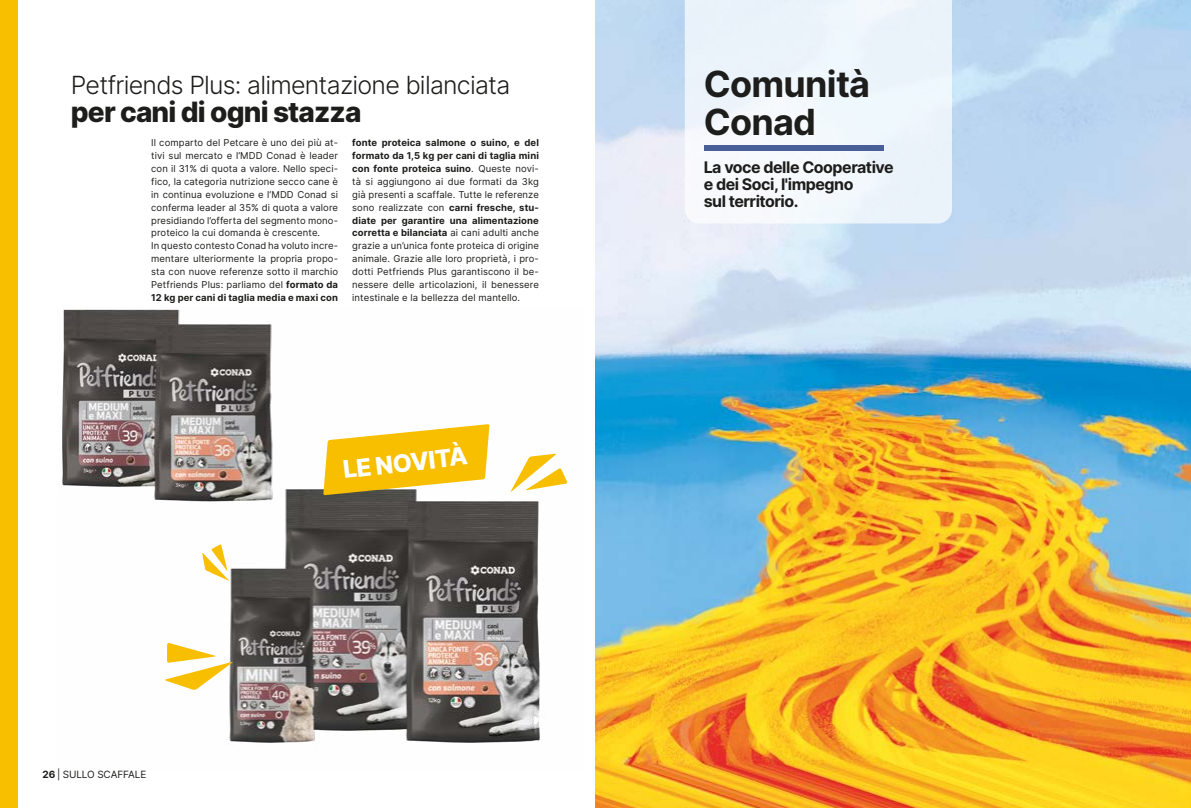
<style>
.page{position:relative;width:1191px;height:808px;background:#fff}
.page>*{position:absolute;margin:0;border:0;box-sizing:border-box;transform-origin:0 0}
.t1{font:700 36px/38px "Inter";letter-spacing:-.02em;color:#1d1d1b}
.t2{font:800 28px "Inter";letter-spacing:-.03em;color:#1d1d1b}
.t3{font:300 25px "Inter";letter-spacing:-.03em;color:#1d1d1b}
.t4{font:800 24.4px "Inter";color:#fff}
.t5{font:700 16px/17px "Inter";letter-spacing:-.03em;color:#1d1d1b}
.t6{font:10px "Inter";letter-spacing:-.01em;color:#1d1d1b}
.t7{font:9.5px/12.8px "Inter";letter-spacing:.01em;color:#1d1d1b}
.s1{font-weight:700}
</style>
<div class="page">
<div style="left:0;top:0;width:18px;height:808px;background:#f7bf00"></div>
<img style="left:595px;top:0;width:596px;height:808px">
<svg style="left:685px;top:0;width:267px;height:223px;fill:#eef6fb"></svg>
<div style="left:703px;top:145px;width:180px;height:6px;background:#495f97"></div>
<img style="left:58px;top:309px;width:510px;height:434px">
<svg style="left:323px;top:424px;width:166px;height:71px"></svg>
<svg style="left:165px;top:643px;width:68px;height:47px"></svg>
<svg style="left:202px;top:544px;width:27px;height:37px"></svg>
<svg style="left:510px;top:454px;width:57px;height:38px"></svg>
<h3 class="t3" style="left:71px;top:67px;width:441px">Petfriends Plus: alimentazione bilanciata</h3>
<h2 class="t2" style="left:71px;top:90px;width:292px">per cani di ogni stazza</h2>
<p class="t7" style="left:352px;top:136px;width:188px;text-align:justify"><span class="s1">fonte proteica salmone o suino, e del formato da 1,5 kg per cani di taglia mini con fonte proteica suino</span>. Queste novi&shy;tà si aggiungono ai due formati da 3kg già presenti a scaffale. Tutte le referenze sono realizzate con <span class="s1">carni fresche, stu&shy;diate per garantire una alimentazione corretta e bilanciata</span> ai cani adulti anche grazie a un’unica fonte proteica di origine animale. Grazie alle loro proprietà, i pro&shy;dotti Petfriends Plus garantiscono il be&shy;nessere delle articolazioni, il benessere intestinale e la bellezza del mantello.</p>
<p class="t7" style="left:151px;top:136px;width:188px">Il comparto del Petcare è uno dei più at&shy;tivi sul mercato e l’MDD Conad è leader con il 31% di quota a valore. Nello speci&shy;fico, la categoria nutrizione secco cane è in continua evoluzione e l’MDD Conad si conferma leader al 35% di quota a valore presidiando l’offerta del segmento mono&shy;proteico la cui domanda è crescente.<br>In questo contesto Conad ha voluto incre&shy;mentare ulteriormente la propria propo&shy;sta con nuove referenze sotto il marchio Petfriends Plus: parliamo del <span class="s1">formato da 12 kg per cani di taglia media e maxi con</span></p>
<p class="t6" style="left:43px;top:767px;width:105px"><span class="s1">26</span> | SULLO SCAFFALE</p>
<h3 class="t4" style="left:341px;top:451px;width:127px;rotate:-6deg">LE NOVITÀ</h3>
<h1 class="t1" style="left:703px;top:63px;width:168px">Comunità<br>Conad</h1>
<h3 class="t5" style="left:703px;top:159px;width:191px">La voce delle Cooperative e dei Soci, l'impegno<br>sul territorio.</h3>
</div>
